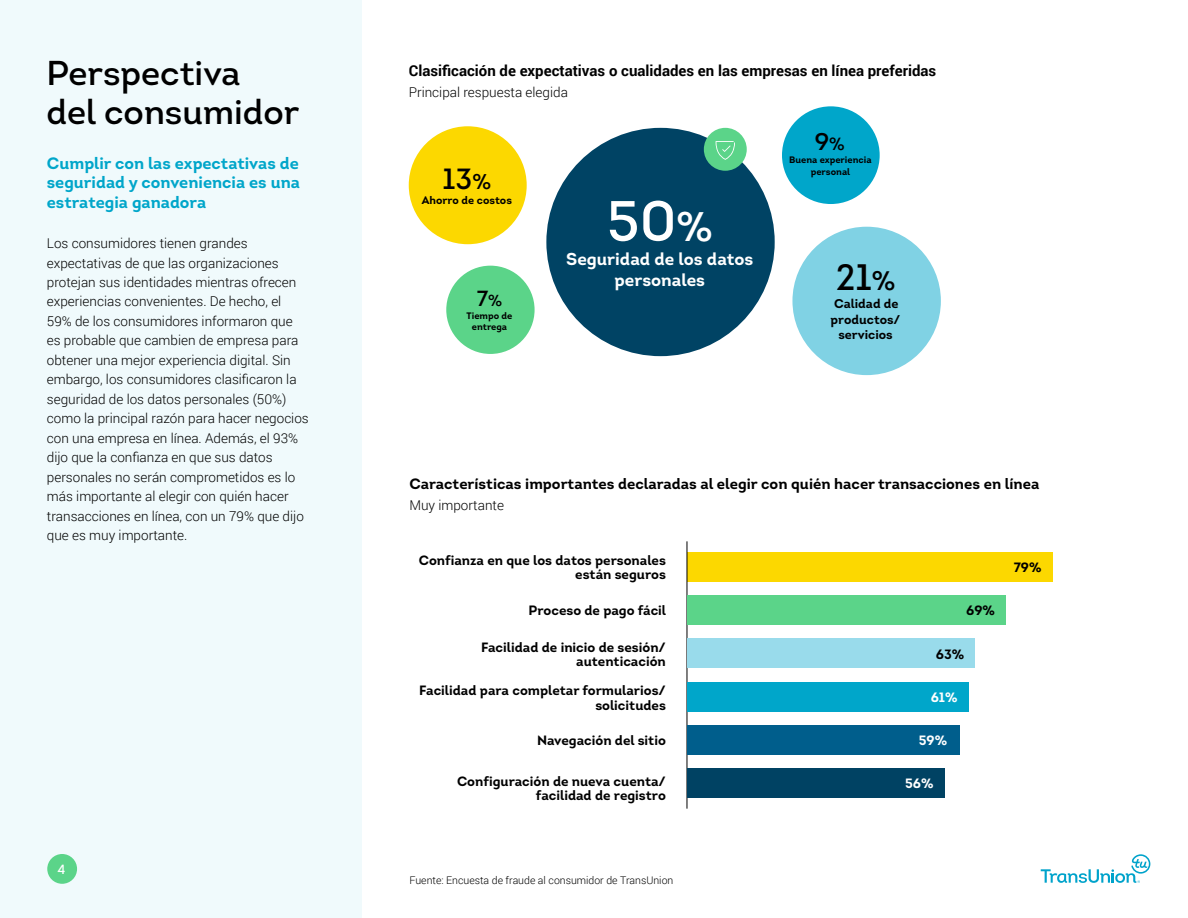
<style>
.page{position:relative;width:1188px;height:918px;background:#fff}
.page>*{position:absolute;margin:0;border:0;box-sizing:border-box;transform-origin:0 0}
.t1{font:600 56.55px "Intro";color:#fff}
.t2{font:600 36.75px "Intro";color:#000}
.t3{font:600 34.5px/39px "Intro";color:#000}
.t4{font:600 29.25px "Intro";color:#000}
.t5{font:600 24.15px "Intro";color:#000}
.t6{font:600 21.9px "Intro";color:#000}
.t7{font:700 17.25px/20.4px "Intro";color:#fff;text-align:center}
.t8{font:700 16.5px/19.5px "Intro";color:#00a6ca;text-align:justify}
.t9{font:700 15px "Intro";color:#000}
.t10{font:700 15px "Roboto";color:#000}
.t11{font:300 13.5px/19.5px "Roboto";color:#000}
.t12{font:700 13.5px/14.2px "Intro";color:#000;text-align:right}
.t13{font:700 13.5px "Intro";color:#fff}
.t14{font:600 13.35px "Intro";color:#fff}
.t15{font:700 12.75px/15.3px "Intro";color:#000;text-align:center}
.t16{font:700 10.95px "Intro";color:#000}
.t17{font:300 10.5px "Roboto";color:#000}
.t18{font:700 9.45px/11.2px "Intro";color:#000;text-align:center}
.s1{font-size:21.3px}
.s2{font-size:16.05px}
.s3{font-size:17.7px}
.s4{font-size:41.25px}
.s5{font-size:26.85px}
</style>
<div class="page">
<div style="left:0;top:0;width:362px;height:918px;background:#f0fafc"></div>
<svg style="left:1041px;top:854px;width:109px;height:29px"></svg>
<div style="left:47px;top:854px;width:30px;height:30px;background:#5bd489;border-radius:50%"></div>
<div style="left:687px;top:552px;width:365px;height:30px;background:#fcd800"></div>
<hr style="left:687px;top:541px;width:1px;height:268px;background:#000">
<div style="left:687px;top:595px;width:319px;height:30px;background:#5bd489"></div>
<div style="left:687px;top:725px;width:272px;height:30px;background:#005e8c"></div>
<div style="left:687px;top:638px;width:288px;height:30px;background:#99dbeb"></div>
<div style="left:687px;top:682px;width:281px;height:30px;background:#00a6ca"></div>
<div style="left:687px;top:768px;width:257px;height:30px;background:#004263"></div>
<div style="left:546px;top:128px;width:229px;height:228px;background:#004364;border-radius:50%"></div>
<div style="left:792px;top:227px;width:149px;height:148px;background:#80d2e4;border-radius:50%"></div>
<div style="left:409px;top:126px;width:118px;height:118px;background:#fcd800;border-radius:50%"></div>
<div style="left:782px;top:106px;width:98px;height:98px;background:#00a6ca;border-radius:50%"></div>
<div style="left:446px;top:266px;width:89px;height:88px;background:#5bd489;border-radius:50%"></div>
<div style="left:704px;top:128px;width:43px;height:43px;background:#5bd489;border-radius:50%"></div>
<svg style="left:716px;top:141px;width:19px;height:19px"></svg>
<h3 class="t3" style="left:46px;top:53px;width:254px">Perspectiva<br>del consumidor</h3>
<p class="t8" style="left:47px;top:153px;width:255px">Cumplir con las expectativas de seguridad y conveniencia es una estrategia ganadora</p>
<p class="t11" style="left:47px;top:233px;width:263px">Los consumidores tienen grandes expectativas de que las organizaciones protejan sus identidades mientras ofrecen experiencias convenientes. De hecho, el 59% de los consumidores informaron que es probable que cambien de empresa para obtener una mejor experiencia digital. Sin embargo, los consumidores clasificaron la seguridad de los datos personales (50%) como la principal razón para hacer negocios con una empresa en línea. Además, el 93% dijo que la confianza en que sus datos personales no serán comprometidos es lo más importante al elegir con quién hacer transacciones en línea, con un 79% que dijo que es muy importante.</p>
<p class="t14" style="left:58px;top:861px;width:9px">4</p>
<p class="t10" style="left:409px;top:60px;width:529px">Clasificación de expectativas o cualidades en las empresas en línea preferidas</p>
<p class="t11" style="left:409px;top:82px;width:161px">Principal respuesta elegida</p>
<h3 class="t4" style="left:443px;top:160px;width:50px">13<span class="s1">%</span></h3>
<p class="t16" style="left:422px;top:193px;width:92px">Ahorro de costos</p>
<h3 class="t6" style="left:477px;top:284px;width:27px">7<span class="s2">%</span></h3>
<p class="t18" style="left:467px;top:310px;width:47px">Tiempo de entrega</p>
<h3 class="t5" style="left:815px;top:127px;width:31px">9<span class="s3">%</span></h3>
<p class="t18" style="left:789px;top:154px;width:84px">Buena experiencia personal</p>
<h1 class="t1" style="left:607px;top:185px;width:108px">50<span class="s4">%</span></h1>
<p class="t7" style="left:566px;top:249px;width:189px">Seguridad de los datos personales</p>
<h2 class="t2" style="left:836px;top:254px;width:61px">21<span class="s5">%</span></h2>
<p class="t15" style="left:831px;top:296px;width:71px">Calidad de productos/ servicios</p>
<p class="t9" style="left:409px;top:474px;width:632px">Características importantes declaradas al elegir con quién hacer transacciones en línea</p>
<p class="t11" style="left:409px;top:495px;width:96px">Muy importante</p>
<p class="t12" style="left:419px;top:553px;width:249px">Confianza en que los datos personales están seguros</p>
<p class="t12" style="left:1014px;top:560px;width:29px">79%</p>
<p class="t12" style="left:529px;top:603px;width:139px">Proceso de pago fácil</p>
<p class="t12" style="left:966px;top:603px;width:30px">69%</p>
<p class="t12" style="left:481px;top:640px;width:186px">Facilidad de inicio de sesión/ autenticación</p>
<p class="t12" style="left:936px;top:647px;width:30px">63%</p>
<p class="t13" style="left:931px;top:688px;width:28px">61%</p>
<p class="t12" style="left:419px;top:683px;width:248px">Facilidad para completar formularios/ solicitudes</p>
<p class="t12" style="left:537px;top:733px;width:130px">Navegación del sitio</p>
<p class="t13" style="left:919px;top:732px;width:30px">59%</p>
<p class="t12" style="left:457px;top:774px;width:210px">Configuración de nueva cuenta/</p>
<p class="t13" style="left:905px;top:775px;width:30px">56%</p>
<p class="t12" style="left:536px;top:788px;width:131px">facilidad de registro</p>
<p class="t17" style="left:410px;top:873px;width:265px">Fuente: Encuesta de fraude al consumidor de TransUnion</p>
</div>
